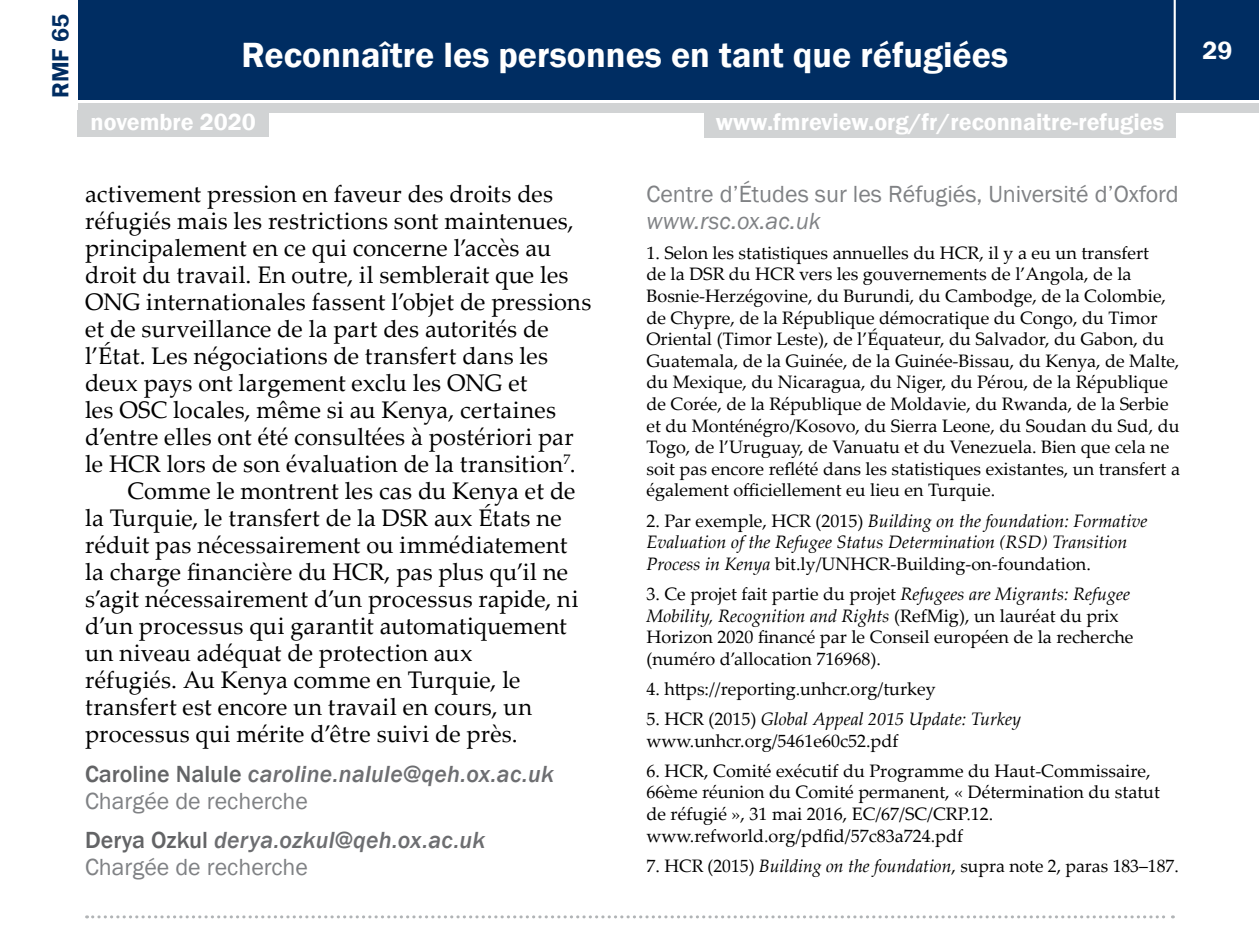
<style>
.page{position:relative;width:1259px;height:932px;background:#fff}
.page>*{position:absolute;margin:0;border:0;box-sizing:border-box;transform-origin:0 0}
.t1{font:600 36px "Franklin Gothic";color:#fff}
.t2{font:600 25.5px "Franklin Gothic";color:#fff}
.t3{font:24px "Palatino Linotype";letter-spacing:.01em;color:#000}
.t4{font:italic 500 24px/27px "Franklin Gothic";letter-spacing:.01em;color:#6d6e71}
.t5{font:600 24px "Franklin Gothic";color:#fff}
.t6{font:24px "Franklin Gothic";color:#808285}
.t7{font:italic 24px "Franklin Gothic";color:#808285}
.t8{font:600 24px "Franklin Gothic";color:#002d62}
.t9{font:18px/21.6px "Palatino Linotype";color:#000}
.t10{font:italic 18px/21.6px "Palatino Linotype";color:#000}
.s1{font-style:normal;color:#636466}
.s2{font-weight:400;font-style:normal;color:#808285}
.s3{font-style:normal}
.s4{font-style:italic}
</style>
<div class="page">
<div style="left:78px;top:0;width:1181px;height:99px;background:#002d62"></div>
<div style="left:78px;top:104px;width:1181px;height:9px;background:#d1d3d4"></div>
<hr style="left:1173px;top:0;width:2px;height:102px;background:#fff">
<div style="left:78px;top:110px;width:191px;height:27px;background:#d1d3d4"></div>
<div style="left:704px;top:111px;width:471px;height:26px;background:#d1d3d4"></div>
<svg style="left:87px;top:915px;width:1086px;height:3px"></svg>
<h3 class="t8" style="left:46px;top:98px;width:85px;rotate:-90deg">RMF 65</h3>
<h1 class="t1" style="left:241px;top:32px;width:768px">Reconnaître les personnes en tant que réfugiées</h1>
<h2 class="t2" style="left:1202px;top:35px;width:31px">29</h2>
<h3 class="t5" style="left:91px;top:107px;width:167px">novembre 2020</h3>
<h3 class="t5" style="left:715px;top:107px;width:450px">www.fmreview.org/fr/reconnaitre-refugies</h3>
<h3 class="t3" style="left:85px;top:176px;width:469px">activement pression en faveur des droits des</h3>
<h3 class="t3" style="left:85px;top:203px;width:490px">réfugiés mais les restrictions sont maintenues,</h3>
<h3 class="t3" style="left:85px;top:230px;width:468px">principalement en ce qui concerne l’accès au</h3>
<h3 class="t3" style="left:85px;top:257px;width:485px">droit du travail. En outre, il semblerait que les</h3>
<h3 class="t3" style="left:85px;top:284px;width:508px">ONG internationales fassent l’objet de pressions</h3>
<h3 class="t3" style="left:85px;top:311px;width:465px">et de surveillance de la part des autorités de</h3>
<h3 class="t3" style="left:85px;top:338px;width:464px">l’État. Les négociations de transfert dans les</h3>
<h3 class="t3" style="left:85px;top:365px;width:444px">deux pays ont largement exclu les ONG et</h3>
<h3 class="t3" style="left:85px;top:392px;width:472px">les OSC locales, même si au Kenya, certaines</h3>
<h3 class="t3" style="left:85px;top:419px;width:490px">d’entre elles ont été consultées à postériori par</h3>
<h3 class="t3" style="left:85px;top:446px;width:492px">le HCR lors de son évaluation de la transition<sup>7</sup>.</h3>
<h3 class="t3" style="left:128px;top:473px;width:449px">Comme le montrent les cas du Kenya et de</h3>
<h3 class="t3" style="left:85px;top:500px;width:478px">la Turquie, le transfert de la DSR aux États ne</h3>
<h3 class="t3" style="left:85px;top:527px;width:484px">réduit pas nécessairement ou immédiatement</h3>
<h3 class="t3" style="left:85px;top:554px;width:484px">la charge financière du HCR, pas plus qu’il ne</h3>
<h3 class="t3" style="left:85px;top:581px;width:495px">s’agit nécessairement d’un processus rapide, ni</h3>
<h3 class="t3" style="left:85px;top:608px;width:483px">d’un processus qui garantit automatiquement</h3>
<h3 class="t3" style="left:85px;top:635px;width:389px">un niveau adéquat de protection aux</h3>
<h3 class="t3" style="left:85px;top:662px;width:437px">réfugiés. Au Kenya comme en Turquie, le</h3>
<h3 class="t3" style="left:85px;top:689px;width:449px">transfert est encore un travail en cours, un</h3>
<h3 class="t3" style="left:85px;top:716px;width:434px">processus qui mérite d’être suivi de près.</h3>
<h3 class="t4" style="left:85px;top:760px;width:470px"><span class="s1">Caroline Nalule</span> caroline.nalule@qeh.ox.ac.uk<br><span class="s2">Chargée de recherche</span></h3>
<h3 class="t4" style="left:85px;top:827px;width:402px"><span class="s1">Derya Ozkul</span> derya.ozkul@qeh.ox.ac.uk<br><span class="s2">Chargée de recherche</span></h3>
<h3 class="t6" style="left:646px;top:179px;width:533px">Centre d’Études sur les Réfugiés, Université d’Oxford</h3>
<h3 class="t7" style="left:646px;top:205px;width:176px">www.rsc.ox.ac.uk</h3>
<p class="t9" style="left:646px;top:241px;width:535px">1. Selon les statistiques annuelles du HCR, il y a eu un transfert<br>de la DSR du HCR vers les gouvernements de l’Angola, de la Bosnie-Herzégovine, du Burundi, du Cambodge, de la Colombie, de Chypre, de la République démocratique du Congo, du Timor Oriental (Timor Leste), de l’Équateur, du Salvador, du Gabon, du Guatemala, de la Guinée, de la Guinée-Bissau, du Kenya, de Malte, du Mexique, du Nicaragua, du Niger, du Pérou, de la République de Corée, de la République de Moldavie, du Rwanda, de la Serbie et du Monténégro/Kosovo, du Sierra Leone, du Soudan du Sud, du Togo, de l’Uruguay, de Vanuatu et du Venezuela. Bien que cela ne soit pas encore reflété dans les statistiques existantes, un transfert a également officiellement eu lieu en Turquie.</p>
<p class="t10" style="left:646px;top:509px;width:502px"><span class="s3">2. Par exemple, HCR (2015)</span> Building on the foundation: Formative<br>Evaluation of the Refugee Status Determination (RSD) Transition<br>Process in Kenya <span class="s3">bit.ly/UNHCR-Building-on-foundation.</span></p>
<p class="t9" style="left:646px;top:582px;width:488px">3. Ce projet fait partie du projet <span class="s4">Refugees are Migrants: Refugee Mobility, Recognition and Rights</span> (RefMig), un lauréat du prix Horizon 2020 financé par le Conseil européen de la recherche (numéro d’allocation 716968).</p>
<p class="t9" style="left:646px;top:677px;width:291px">4. https://reporting.unhcr.org/turkey</p>
<p class="t9" style="left:646px;top:707px;width:376px">5. HCR (2015) <span class="s4">Global Appeal 2015 Update: Turkey </span>www.unhcr.org/5461e60c52.pdf</p>
<p class="t9" style="left:646px;top:759px;width:515px">6. HCR, Comité exécutif du Programme du Haut-Commissaire, 66ème réunion du Comité permanent, « Détermination du statut de réfugié », 31 mai 2016, EC/67/SC/CRP.12. www.refworld.org/pdfid/57c83a724.pdf</p>
<p class="t9" style="left:646px;top:854px;width:534px">7. HCR (2015) <span class="s4">Building on the foundation</span>, supra note 2, paras 183–187.</p>
</div>
